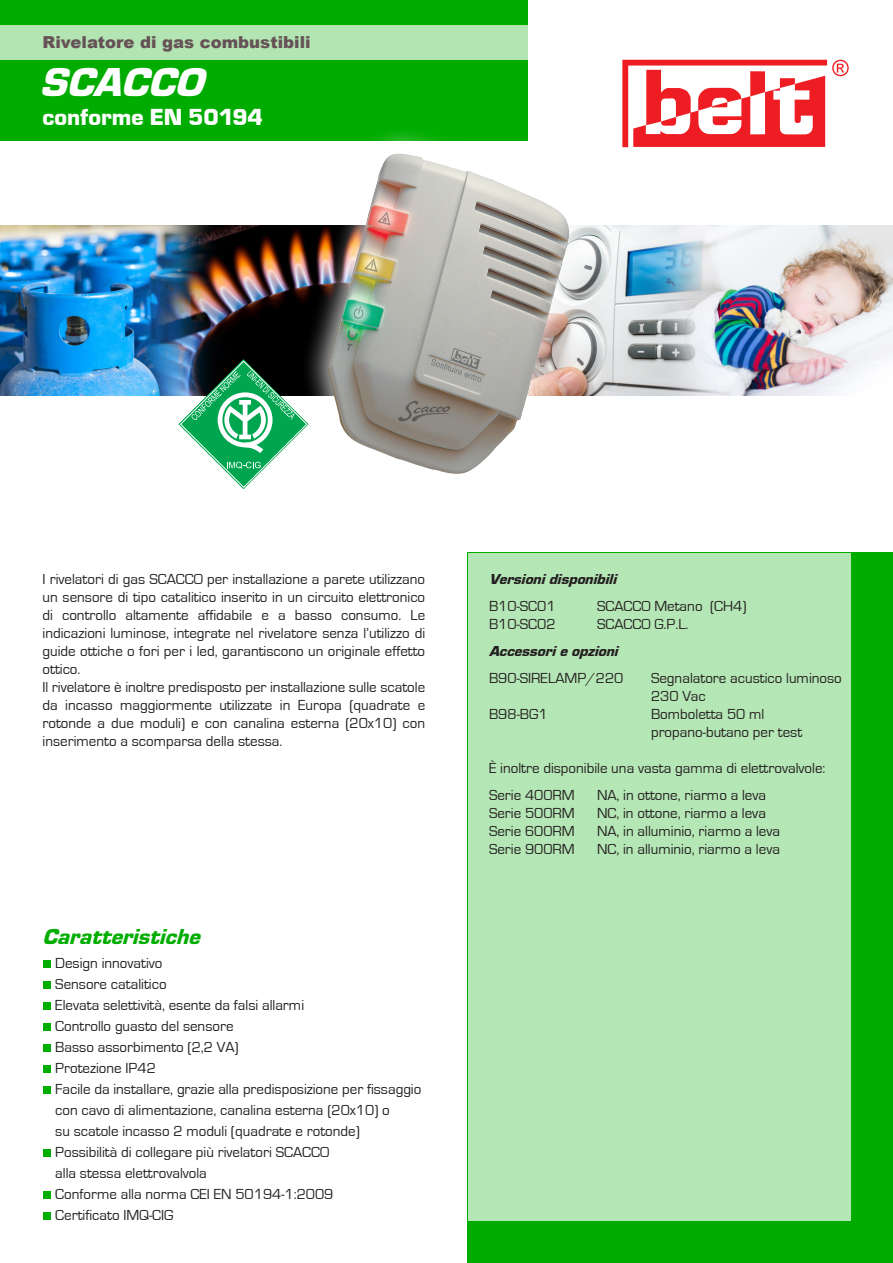
<style>
.page{position:relative;width:893px;height:1263px;background:#fff}
.page>*{position:absolute;margin:0;border:0;box-sizing:border-box;transform-origin:0 0}
.t1{font:italic 900 42px "Eurostile";color:#fff}
.t2{font:24px "Eurostile T Blac";color:#fff}
.t3{font:italic 900 22.5px "Eurostile";color:#00ae00}
.t4{font:900 16.5px "Arial";color:#665256}
.t5{font:15px/18px "Eurostile";color:#231f20}
.t6{font:italic 900 15px "Eurostile";color:#231f20}
</style>
<div class="page">
<div style="left:468px;top:553px;width:425px;height:710px;background:#00ac00"></div>
<div style="left:0;top:0;width:527px;height:140px;background:#00ac00"></div>
<img style="left:622px;top:59px;width:220px;height:89px">
<svg style="left:622px;top:60px;width:227px;height:87px"></svg>
<div style="left:468px;top:553px;width:382px;height:667px;background:#b5e6b5"></div>
<div style="left:0;top:26px;width:528px;height:34px;background:#b2e5b2"></div>
<img style="left:0;top:225px;width:893px;height:170px">
<div style="left:301px;top:126px;width:296px;height:375px;background:#fff;opacity:.75"></div>
<img style="left:328px;top:153px;width:241px;height:321px">
<svg style="left:179px;top:359px;width:129px;height:130px"></svg>
<div style="left:43px;top:960px;width:7px;height:8px;background:#00ae00"></div>
<div style="left:43px;top:981px;width:7px;height:8px;background:#00ae00"></div>
<div style="left:43px;top:1002px;width:7px;height:8px;background:#00ae00"></div>
<div style="left:43px;top:1023px;width:7px;height:8px;background:#00ae00"></div>
<div style="left:43px;top:1044px;width:7px;height:8px;background:#00ae00"></div>
<div style="left:43px;top:1065px;width:7px;height:8px;background:#00ae00"></div>
<div style="left:43px;top:1086px;width:7px;height:8px;background:#00ae00"></div>
<div style="left:43px;top:1149px;width:7px;height:8px;background:#00ae00"></div>
<div style="left:43px;top:1191px;width:7px;height:8px;background:#00ae00"></div>
<div style="left:43px;top:1212px;width:7px;height:8px;background:#00ae00"></div>
<p class="t4" style="left:43px;top:30px;width:270px">Rivelatore di gas combustibili</p>
<p class="t1" style="left:39px;top:59px;width:165px">SCACCO</p>
<p class="t2" style="left:43px;top:103px;width:222px">conforme EN 50194</p>
<p class="t5" style="left:43px;top:570px;width:384px;text-align:justify">I rivelatori di gas SCACCO per installazione a parete utilizzano un sensore di tipo catalitico inserito in un circuito elettronico di controllo altamente affidabile e a basso consumo. Le indicazioni luminose, integrate nel rivelatore senza l’utilizzo di guide ottiche o fori per i led, garantiscono un originale effetto ottico.</p>
<p class="t5" style="left:43px;top:678px;width:384px;text-align:justify">Il rivelatore è inoltre predisposto per installazione sulle scatole da incasso maggiormente utilizzate in Europa (quadrate e rotonde a due moduli) e con canalina esterna (20x10) con inserimento a scomparsa della stessa.</p>
<p class="t3" style="left:43px;top:924px;width:158px">Caratteristiche</p>
<p class="t5" style="left:55px;top:955px;width:109px">Design innovativo</p>
<p class="t5" style="left:55px;top:976px;width:113px">Sensore catalitico</p>
<p class="t5" style="left:55px;top:997px;width:250px">Elevata selettività, esente da falsi allarmi</p>
<p class="t5" style="left:55px;top:1018px;width:180px">Controllo guasto del sensore</p>
<p class="t5" style="left:55px;top:1039px;width:185px">Basso assorbimento (2,2 VA)</p>
<p class="t5" style="left:55px;top:1060px;width:102px">Protezione IP42</p>
<p class="t5" style="left:55px;top:1079px;width:368px;line-height:21px">Facile da installare, grazie alla predisposizione per fissaggio con cavo di alimentazione, canalina esterna (20x10) o<br>su scatole incasso 2 moduli (quadrate e rotonde)</p>
<p class="t5" style="left:55px;top:1144px;width:275px">Possibilità di collegare più rivelatori SCACCO</p>
<p class="t5" style="left:55px;top:1165px;width:153px">alla stessa elettrovalvola</p>
<p class="t5" style="left:55px;top:1186px;width:280px">Conforme alla norma CEI EN 50194-1:2009</p>
<p class="t5" style="left:55px;top:1207px;width:120px">Certificato IMQ-CIG</p>
<p class="t6" style="left:489px;top:571px;width:129px">Versioni disponibili</p>
<p class="t5" style="left:489px;top:597px;width:68px">B10-SC01</p>
<p class="t5" style="left:597px;top:597px;width:151px">SCACCO Metano (CH4)</p>
<p class="t5" style="left:489px;top:615px;width:68px">B10-SC02</p>
<p class="t5" style="left:597px;top:615px;width:93px">SCACCO G.P.L.</p>
<p class="t6" style="left:489px;top:643px;width:130px">Accessori e opzioni</p>
<p class="t5" style="left:489px;top:669px;width:136px">B90-SIRELAMP/220</p>
<p class="t5" style="left:651px;top:669px;width:192px">Segnalatore acustico luminoso<br>230 Vac</p>
<p class="t5" style="left:489px;top:705px;width:60px">B98-BG1</p>
<p class="t5" style="left:651px;top:705px;width:153px">Bomboletta 50 ml propano-butano per test</p>
<p class="t5" style="left:489px;top:759px;width:338px">È inoltre disponibile una vasta gamma di elettrovalvole:</p>
<p class="t5" style="left:489px;top:786px;width:87px">Serie 400RM</p>
<p class="t5" style="left:597px;top:786px;width:171px">NA, in ottone, riarmo a leva</p>
<p class="t5" style="left:489px;top:804px;width:87px">Serie 500RM</p>
<p class="t5" style="left:597px;top:804px;width:170px">NC, in ottone, riarmo a leva</p>
<p class="t5" style="left:489px;top:822px;width:87px">Serie 600RM</p>
<p class="t5" style="left:597px;top:822px;width:185px">NA, in alluminio, riarmo a leva</p>
<p class="t5" style="left:489px;top:840px;width:87px">Serie 900RM</p>
<p class="t5" style="left:597px;top:840px;width:184px">NC, in alluminio, riarmo a leva</p>
</div>
